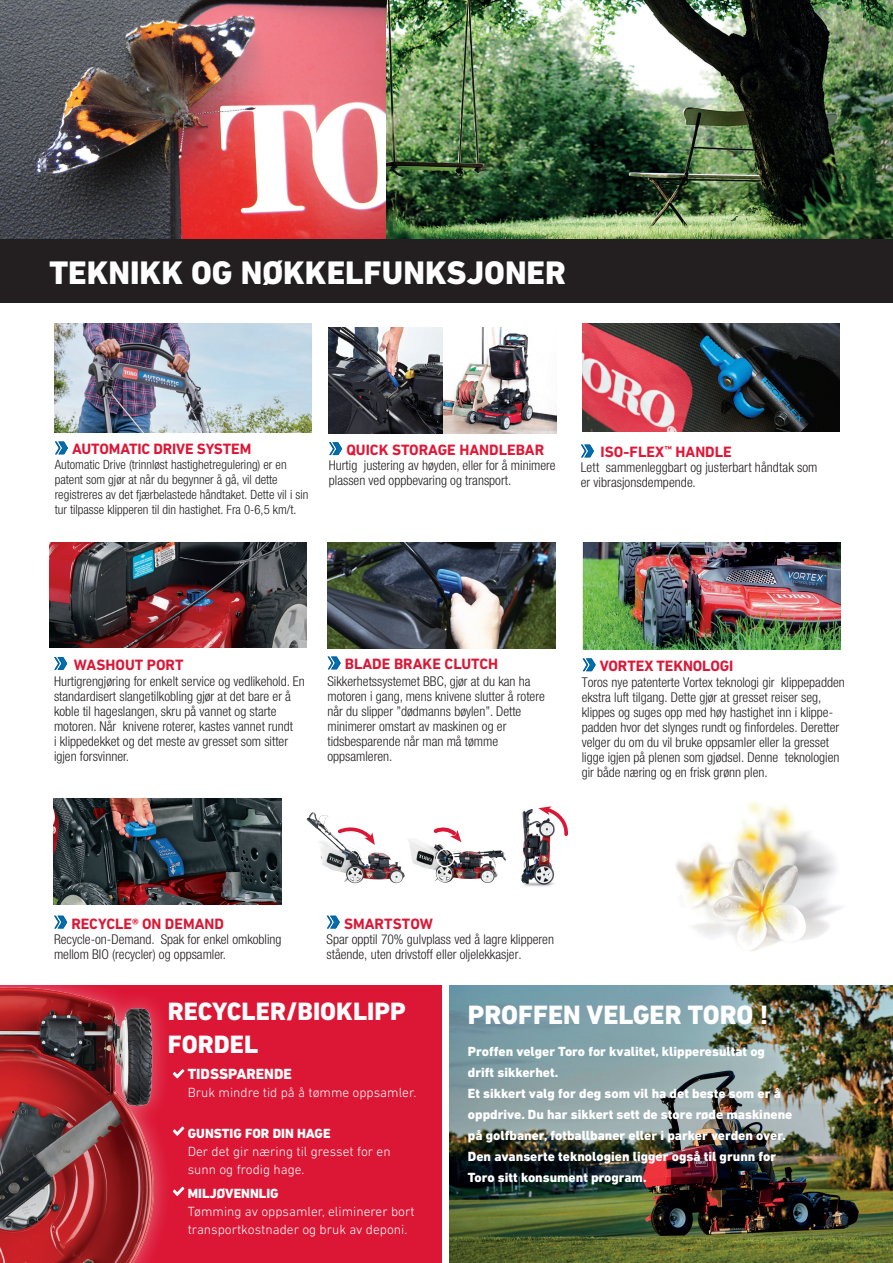
<style>
.page{position:relative;width:893px;height:1263px;background:#fff}
.page>*{position:absolute;margin:0;border:0;box-sizing:border-box;transform-origin:0 0}
.t1{font:800 33.15px "DIN Next LT Pro";color:#fff}
.t2{font:800 27px "DIN Next LT Pro";color:#fff}
.t3{font:800 25.5px/33px "DIN Next LT Pro";color:#fff}
.t4{font:700 15.3px "DIN Next LT Pro";letter-spacing:-.005em;color:#dc1736}
.t5{font:700 15.3px "DIN Next LT Pro";color:#e21736}
.t6{font:800 15px "DIN Next LT Pro";color:#fff}
.t7{font:300 condensed 13.5px/15px "Helvetica Neue LT Std";color:#231f20}
.t8{font:800 13.5px/21px "DIN Next LT Pro";color:#fff}
.t9{font:300 13.5px/17.9px "DIN Next LT Pro";color:#fff}
.t10{font:300 condensed 12.75px/15px "Helvetica Neue LT Std";color:#231f20}
</style>
<div class="page">
<img style="left:0;top:0;width:893px;height:239px">
<img style="left:449px;top:986px;width:444px;height:277px">
<div style="left:0;top:239px;width:893px;height:64px;background:#231f20"></div>
<svg style="left:55px;top:441px;width:13px;height:13px"></svg>
<svg style="left:581px;top:445px;width:13px;height:12px"></svg>
<img style="left:583px;top:323px;width:256px;height:109px">
<svg style="left:54px;top:916px;width:13px;height:12px"></svg>
<img style="left:54px;top:798px;width:228px;height:106px">
<svg style="left:327px;top:656px;width:14px;height:13px"></svg>
<img style="left:327px;top:543px;width:229px;height:105px">
<img style="left:329px;top:327px;width:228px;height:106px">
<svg style="left:329px;top:442px;width:13px;height:13px"></svg>
<img style="left:49px;top:542px;width:257px;height:106px">
<svg style="left:54px;top:657px;width:13px;height:13px"></svg>
<img style="left:497px;top:809px;width:58px;height:78px">
<svg style="left:538px;top:806px;width:30px;height:32px"></svg>
<img style="left:306px;top:812px;width:47px;height:71px">
<svg style="left:335px;top:827px;width:40px;height:18px"></svg>
<img style="left:407px;top:839px;width:78px;height:44px">
<svg style="left:430px;top:828px;width:31px;height:14px"></svg>
<div style="left:436px;top:849px;width:18px;height:18px;border:1px solid #fff;border-radius:50%"></div>
<div style="left:0;top:986px;width:442px;height:277px;background:#dc1736"></div>
<svg style="left:173px;top:1069px;width:11px;height:9px"></svg>
<svg style="left:173px;top:1126px;width:11px;height:10px"></svg>
<div style="left:0;top:969px;width:172px;height:294px;background:#fff;opacity:.36"></div>
<img style="left:0;top:977px;width:170px;height:286px">
<svg style="left:173px;top:1187px;width:11px;height:9px"></svg>
<img style="left:675px;top:802px;width:167px;height:149px">
<svg style="left:327px;top:916px;width:13px;height:12px"></svg>
<img style="left:54px;top:323px;width:257px;height:109px">
<svg style="left:582px;top:658px;width:14px;height:13px"></svg>
<img style="left:583px;top:542px;width:257px;height:107px">
<h1 class="t1" style="left:49px;top:253px;width:518px">TEKNIKK OG NØKKELFUNKSJONER</h1>
<p class="t4" style="left:72px;top:440px;width:181px">AUTOMATIC DRIVE SYSTEM</p>
<p class="t10" style="left:55px;top:457px;width:255px">Automatic Drive (trinnløst hastighetregulering) er en patent som gjør at når du begynner å gå, vil dette registreres av det fjærbelastede håndtaket. Dette vil i sin tur tilpasse klipperen til din hastighet. Fra 0-6,5 km/t.</p>
<p class="t5" style="left:346px;top:441px;width:199px">QUICK STORAGE HANDLEBAR</p>
<p class="t7" style="left:329px;top:458px;width:228px">Hurtig justering av høyden, eller for å minimere plassen ved oppbevaring og transport.</p>
<p class="t5" style="left:600px;top:443px;width:133px">ISO-FLEX<sup>™</sup> HANDLE</p>
<p class="t7" style="left:581px;top:460px;width:238px">Lett sammenleggbart og justerbart håndtak som er vibrasjonsdempende.</p>
<p class="t4" style="left:74px;top:656px;width:111px">WASHOUT PORT</p>
<p class="t7" style="left:54px;top:674px;width:252px">Hurtigrengjøring for enkelt service og vedlikehold. En standardisert slangetilkobling gjør at det bare er å koble til hageslangen, skru på vannet og starte motoren. Når knivene roterer, kastes vannet rundt<br>i klippedekket og det meste av gresset som sitter igjen forsvinner.</p>
<p class="t4" style="left:345px;top:655px;width:155px">BLADE BRAKE CLUTCH</p>
<p class="t7" style="left:327px;top:673px;width:219px">Sikkerhetssystemet BBC, gjør at du kan ha motoren i gang, mens knivene slutter å rotere når du slipper ”dødmanns bøylen”. Dette minimerer omstart av maskinen og er tidsbesparende når man må tømme oppsamleren.</p>
<p class="t4" style="left:600px;top:657px;width:135px">VORTEX TEKNOLOGI</p>
<p class="t7" style="left:582px;top:674px;width:265px">Toros nye patenterte Vortex teknologi gir klippepadden ekstra luft tilgang. Dette gjør at gresset reiser seg, klippes og suges opp med høy hastighet inn i klippe&shy;padden hvor det slynges rundt og finfordeles. Deretter velger du om du vil bruke oppsamler eller la gresset ligge igjen på plenen som gjødsel. Denne teknologien gir både næring og en frisk grønn plen.</p>
<p class="t4" style="left:71px;top:914px;width:154px">RECYCLE® ON DEMAND</p>
<p class="t7" style="left:54px;top:931px;width:229px">Recycle-on-Demand. Spak for enkel omkobling mellom BIO (recycler) og oppsamler.</p>
<p class="t4" style="left:344px;top:914px;width:90px">SMARTSTOW</p>
<p class="t7" style="left:327px;top:931px;width:229px">Spar opptil 70% gulvplass ved å lagre klipperen stående, uten drivstoff eller oljelekkasjer.</p>
<h3 class="t3" style="left:168px;top:995px;width:239px">RECYCLER/BIOKLIPP<br>FORDEL</h3>
<p class="t6" style="left:188px;top:1065px;width:106px">TIDSSPARENDE</p>
<p class="t9" style="left:188px;top:1083px;width:230px">Bruk mindre tid på å tømme oppsamler.</p>
<p class="t8" style="left:188px;top:1123px;width:144px">GUNSTIG FOR DIN HAGE</p>
<p class="t9" style="left:188px;top:1142px;width:204px">Der det gir næring til gresset for en sunn og frodig hage.</p>
<p class="t8" style="left:188px;top:1183px;width:92px">MILJØVENNLIG</p>
<p class="t9" style="left:188px;top:1202px;width:228px">Tømming av oppsamler, eliminerer bort transportkostnader og bruk av deponi.</p>
<h2 class="t2" style="left:468px;top:999px;width:302px">PROFFEN VELGER TORO !</h2>
<p class="t8" style="left:468px;top:1041px;width:326px">Proffen velger Toro for kvalitet, klipperesultat og drift sikkerhet.<br>Et sikkert valg for deg som vil ha det beste som er å oppdrive. Du har sikkert sett de store røde maskinene på golfbaner, fotballbaner eller i parker verden over.<br>Den avanserte teknologien ligger også til grunn for Toro sitt konsument program.</p>
</div>
